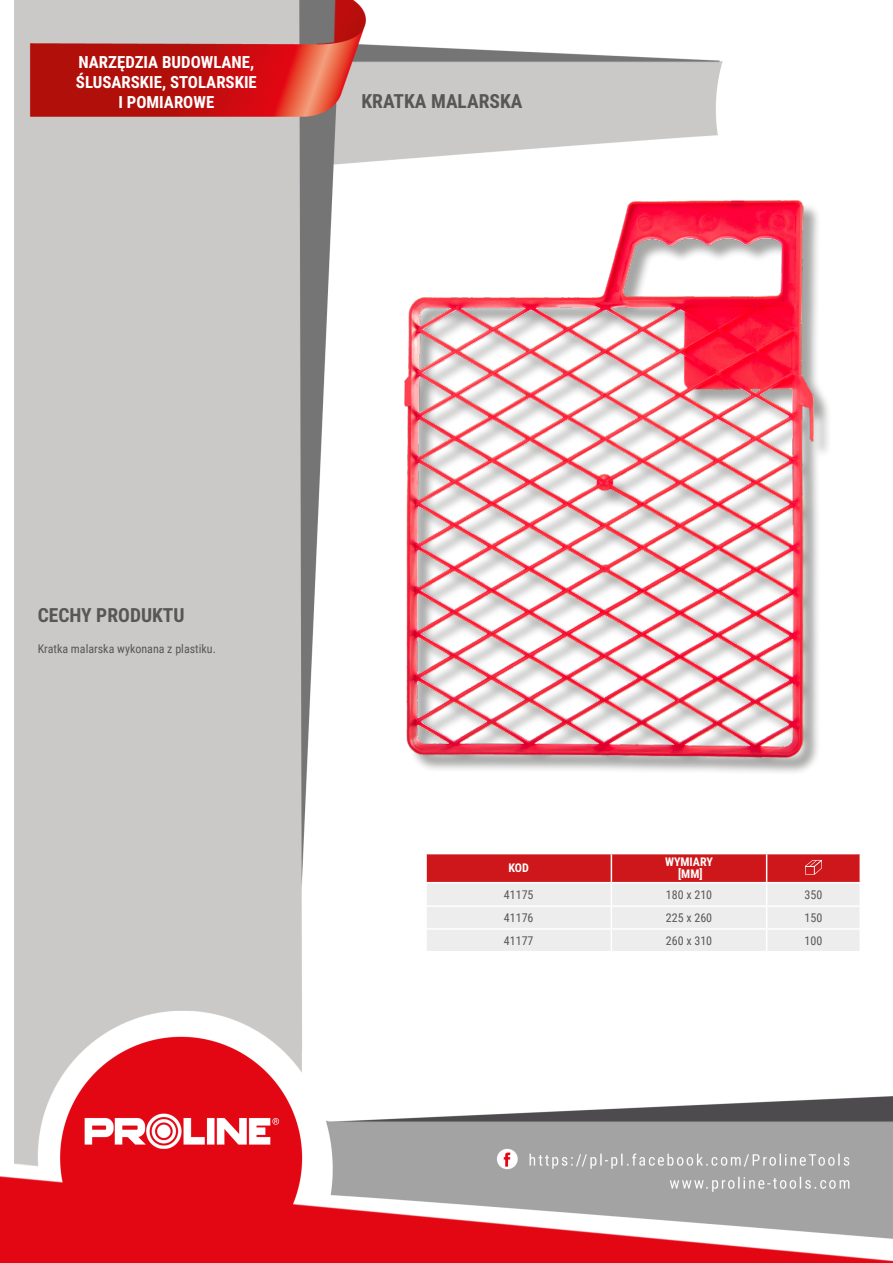
<style>
.page{position:relative;width:893px;height:1263px;background:#fff}
.page>*{position:absolute;margin:0;border:0;box-sizing:border-box;transform-origin:0 0}
.Lewo_bez_dzielenia{font:700 19.5px "Roboto Condensed";color:#575756}
.MateriaĹ__CECHY{font:700 19.5px "Roboto Condensed";color:#575756}
.NagĹ_Ăłwek{font:700 16.8px/20.1px "Roboto Condensed";color:#fff;text-align:center}
.Opisy{font:12px "Roboto Condensed";color:#575756}
.Center{font:12px "Roboto Condensed";color:#575756}
.Indeks{font:12px "Roboto Condensed";color:#575756}
.Ĺšrodek_bez_dzieleni{font:700 12px "Roboto Condensed";color:#fff}
.Ĺšrodek__wymuszenie{font:700 12px "Roboto Condensed";color:#fff}
.Tabelka_nagĹ_Ăłwek{font:700 12px "Roboto Condensed";color:#fff}
</style>
<div class="page">
<img style="left:0;top:0;width:893px;height:1263px">
<div style="left:407px;top:203px;width:425px;height:572px;background:#1d1d1b;opacity:.4"></div>
<img style="left:404px;top:200px;width:409px;height:557px">
<hr style="left:425px;top:854px;width:2px;height:28px;background:#fff">
<hr style="left:425px;top:883px;width:2px;height:22px;background:#fff">
<hr style="left:425px;top:907px;width:2px;height:21px;background:#fff">
<hr style="left:425px;top:930px;width:2px;height:21px;background:#fff">
<hr style="left:425px;top:853px;width:186px;height:1px;background:#fff">
<hr style="left:425px;top:882px;width:186px;height:1px;background:#fff">
<hr style="left:425px;top:905px;width:186px;height:2px;background:#fff">
<hr style="left:425px;top:928px;width:186px;height:2px;background:#fff">
<hr style="left:425px;top:951px;width:186px;height:1px;background:#fff">
<svg style="left:426px;top:853px;width:435px;height:99px;background:#e6b5b6"></svg>
<p class="NagĹ_Ăłwek" style="left:76px;top:51px;width:182px">NARZĘDZIA BUDOWLANE,<br>ŚLUSARSKIE, STOLARSKIE<br>I POMIAROWE</p>
<p class="Lewo_bez_dzielenia" style="left:361px;top:88px;width:163px">KRATKA MALARSKA</p>
<p class="MateriaĹ__CECHY" style="left:38px;top:601px;width:148px">CECHY PRODUKTU</p>
<p class="Opisy" style="left:38px;top:640px;width:180px">Kratka malarska wykonana z plastiku.</p>
<p class="Tabelka_nagĹ_Ăłwek" style="left:508px;top:860px;width:22px">KOD</p>
<p class="Ĺšrodek_bez_dzieleni" style="left:665px;top:854px;width:49px">WYMIARY</p>
<p class="Ĺšrodek__wymuszenie" style="left:678px;top:866px;width:26px">[MM]</p>
<p class="Indeks" style="left:504px;top:886px;width:31px">41175</p>
<p class="Center" style="left:666px;top:886px;width:48px">180 x 210</p>
<p class="Center" style="left:805px;top:886px;width:19px">350</p>
<p class="Indeks" style="left:504px;top:909px;width:31px">41176</p>
<p class="Center" style="left:666px;top:909px;width:48px">225 x 260</p>
<p class="Center" style="left:805px;top:909px;width:19px">150</p>
<p class="Indeks" style="left:504px;top:932px;width:31px">41177</p>
<p class="Center" style="left:666px;top:932px;width:48px">260 x 310</p>
<p class="Center" style="left:805px;top:932px;width:19px">100</p>
</div>
